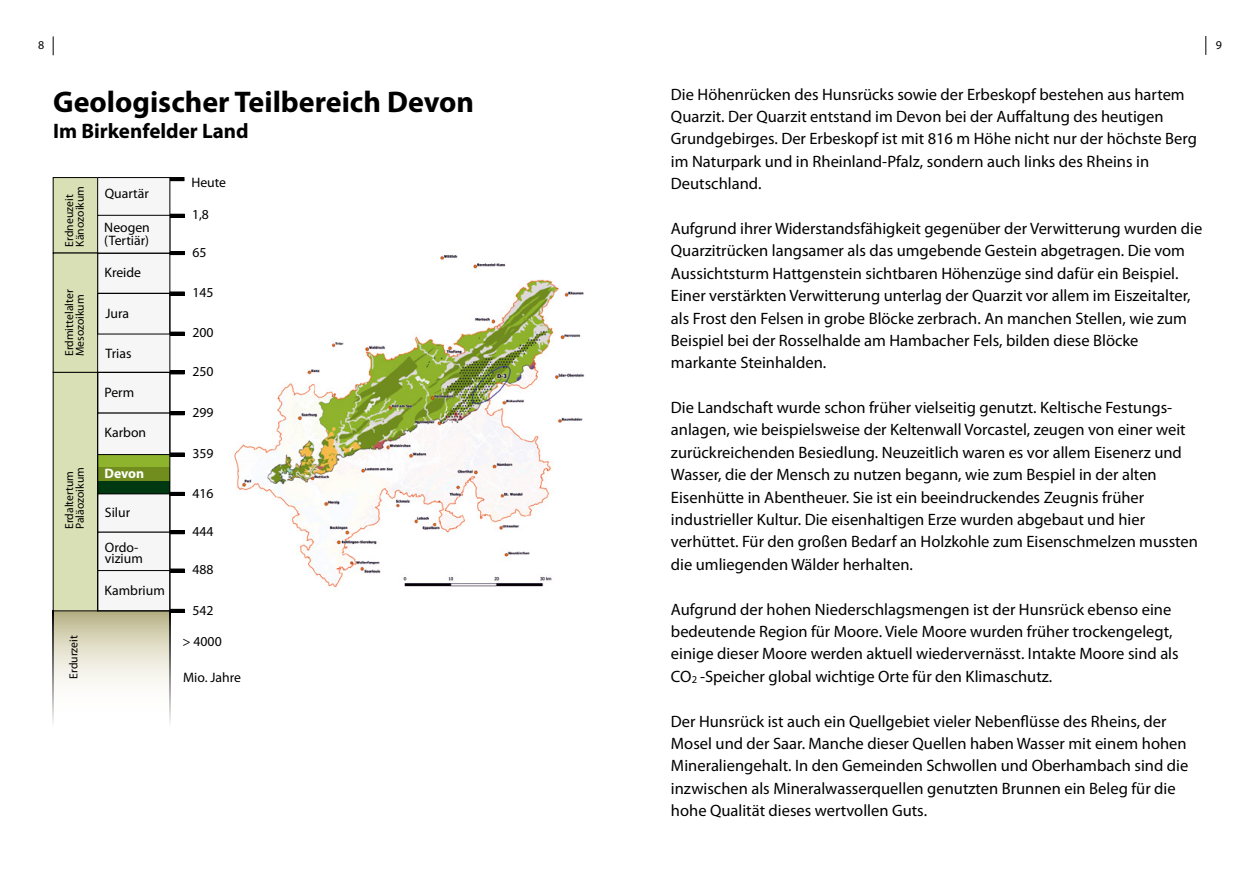
<style>
.page{position:relative;width:1259px;height:893px;background:#fff}
.page>*{position:absolute;margin:0;border:0;box-sizing:border-box;transform-origin:0 0}
.t1{font:700 30px "Myriad Pro";color:#000}
.t2{font:700 21px "Myriad Pro";color:#000}
.t3{font:16.5px/22.4px "Myriad Pro";color:#000}
.t4{font:13.65px/10.8px "Myriad Pro";color:#000}
.t5{font:700 13.65px "Myriad Pro";letter-spacing:-.005em;color:#fff}
.t6{font:12px "Myriad Pro";color:#000}
.t7{font:11.7px/10.5px "Myriad Pro";color:#000}
.t8{font:10.5px "Myriad Pro";color:#000}
.s1{color:#fff}
</style>
<div class="page">
<img style="left:234px;top:254px;width:351px;height:334px">
<svg style="left:53px;top:36px;width:1px;height:19px"></svg>
<div style="left:98px;top:455px;width:72px;height:12px;background:#8eb32c"></div>
<div style="left:98px;top:480px;width:72px;height:14px;background:#003911"></div>
<div style="left:98px;top:494px;width:72px;height:38px;background:#f6f6f6"></div>
<div style="left:97px;top:493px;width:73px;height:40px;border:1px solid #000"></div>
<div style="left:98px;top:253px;width:72px;height:40px;background:#f6f6f6"></div>
<div style="left:97px;top:253px;width:73px;height:41px;border:1px solid #000"></div>
<svg style="left:54px;top:611px;width:115px;height:74px;background:#dddac4"></svg>
<svg style="left:170px;top:613px;width:1px;height:76px"></svg>
<div style="left:53px;top:178px;width:45px;height:75px;background:#dae0b5"></div>
<div style="left:53px;top:253px;width:45px;height:119px;background:#dae0b5"></div>
<div style="left:170px;top:214px;width:14px;height:4px;border:1px solid #000"></div>
<div style="left:170px;top:251px;width:14px;height:4px;border:1px solid #000"></div>
<div style="left:170px;top:332px;width:14px;height:4px;border:1px solid #000"></div>
<div style="left:170px;top:370px;width:14px;height:4px;border:1px solid #000"></div>
<div style="left:170px;top:411px;width:14px;height:4px;border:1px solid #000"></div>
<div style="left:169px;top:453px;width:16px;height:3px;border:1px solid #000"></div>
<div style="left:170px;top:530px;width:14px;height:4px;border:1px solid #000"></div>
<div style="left:170px;top:569px;width:14px;height:3px;border:1px solid #000"></div>
<div style="left:170px;top:609px;width:14px;height:4px;border:1px solid #000"></div>
<div style="left:170px;top:492px;width:15px;height:4px;border:1px solid #000"></div>
<div style="left:169px;top:177px;width:15px;height:4px;border:1px solid #000"></div>
<div style="left:98px;top:178px;width:72px;height:75px;background:#f6f6f6"></div>
<div style="left:97px;top:177px;width:73px;height:76px;border:1px solid #000"></div>
<div style="left:97px;top:215px;width:73px;height:38px;border:1px solid #000"></div>
<div style="left:98px;top:293px;width:72px;height:79px;background:#f6f6f6"></div>
<div style="left:97px;top:293px;width:73px;height:80px;border:1px solid #000"></div>
<div style="left:170px;top:292px;width:15px;height:3px;border:1px solid #000"></div>
<div style="left:98px;top:532px;width:72px;height:39px;background:#f6f6f6"></div>
<div style="left:98px;top:571px;width:72px;height:40px;background:#f6f6f6"></div>
<div style="left:97px;top:570px;width:73px;height:41px;border:1px solid #000"></div>
<div style="left:98px;top:467px;width:72px;height:13px;background:#708d1e"></div>
<svg style="left:169px;top:611px;width:1px;height:112px"></svg>
<svg style="left:53px;top:611px;width:1px;height:112px"></svg>
<div style="left:98px;top:372px;width:72px;height:41px;background:#f6f6f6"></div>
<div style="left:53px;top:372px;width:45px;height:239px;background:#dae0b5"></div>
<div style="left:98px;top:413px;width:72px;height:42px;background:#f6f6f6"></div>
<div style="left:97px;top:413px;width:73px;height:42px;border:1px solid #000"></div>
<div style="left:97px;top:372px;width:73px;height:239px;border:1px solid #000"></div>
<div style="left:97px;top:293px;width:73px;height:41px;border:1px solid #000"></div>
<svg style="left:1205px;top:36px;width:1px;height:19px"></svg>
<p class="t6" style="left:38px;top:39px;width:8px">8</p>
<p class="t6" style="left:1216px;top:39px;width:8px">9</p>
<p class="t3" style="left:671px;top:83px;width:527px">Die Höhenrücken des Hunsrücks sowie der Erbeskopf bestehen aus hartem Quarzit. Der Quarzit entstand im Devon bei der Auffaltung des heutigen Grundgebirges. Der Erbeskopf ist mit 816 m Höhe nicht nur der höchste Berg im Naturpark und in Rheinland-Pfalz, sondern auch links des Rheins in Deutschland.</p>
<p class="t3" style="left:671px;top:218px;width:533px">Aufgrund ihrer Widerstandsfähigkeit gegenüber der Verwitterung wurden die Quarzitrücken langsamer als das umgebende Gestein abgetragen. Die vom Aussichtsturm Hattgenstein sichtbaren Höhenzüge sind dafür ein Beispiel.<br>Einer verstärkten Verwitterung unterlag der Quarzit vor allem im Eiszeitalter, als Frost den Felsen in grobe Blöcke zerbrach. An manchen Stellen, wie zum Beispiel bei der Rosselhalde am Hambacher Fels, bilden diese Blöcke markante Steinhalden.</p>
<p class="t3" style="left:671px;top:397px;width:528px">Die Landschaft wurde schon früher vielseitig genutzt. Keltische Festungs&shy;anlagen, wie beispielsweise der Keltenwall Vorcastel, zeugen von einer weit zurückreichenden Besiedlung. Neuzeitlich waren es vor allem Eisenerz und Wasser, die der Mensch zu nutzen begann, wie zum Bespiel in der alten Eisenhütte in Abentheuer. Sie ist ein beeindruckendes Zeugnis früher industrieller Kultur. Die eisenhaltigen Erze wurden abgebaut und hier verhüttet. Für den großen Bedarf an Holzkohle zum Eisenschmelzen mussten die umliegenden Wälder herhalten.</p>
<p class="t3" style="left:671px;top:598px;width:509px">Aufgrund der hohen Niederschlagsmengen ist der Hunsrück ebenso eine bedeutende Region für Moore. Viele Moore wurden früher trockengelegt, einige dieser Moore werden aktuell wiedervernässt. Intakte Moore sind als CO<span class="s1">2</span>-Speicher global wichtige Orte für den Klimaschutz.</p>
<p class="t3" style="left:671px;top:710px;width:519px">Der Hunsrück ist auch ein Quellgebiet vieler Nebenflüsse des Rheins, der Mosel und der Saar. Manche dieser Quellen haben Wasser mit einem hohen Mineraliengehalt. In den Gemeinden Schwollen und Oberhambach sind die inzwischen als Mineralwasserquellen genutzten Brunnen ein Beleg für die hohe Qualität dieses wertvollen Guts.</p>
<p class="t1" style="left:53px;top:85px;width:422px">Geologischer Teilbereich Devon</p>
<p class="t2" style="left:53px;top:119px;width:197px">Im Birkenfelder Land</p>
<p class="t3" style="left:1015px;top:106px;width:6px">f</p>
<p class="t4" style="left:191px;top:177px;width:36px">Heute</p>
<p class="t4" style="left:192px;top:210px;width:18px">1,8</p>
<p class="t4" style="left:192px;top:247px;width:16px">65</p>
<p class="t4" style="left:192px;top:287px;width:23px">145</p>
<p class="t4" style="left:192px;top:328px;width:23px">200</p>
<p class="t4" style="left:192px;top:366px;width:23px">250</p>
<p class="t7" style="left:64px;top:247px;width:62px;rotate:-90deg">Erdneuzeit<br>Känozoikum</p>
<p class="t4" style="left:105px;top:188px;width:46px">Quartär</p>
<p class="t4" style="left:104px;top:222px;width:47px;line-height:12.5px">Neogen (Tertiär)</p>
<p class="t4" style="left:104px;top:268px;width:38px">Kreide</p>
<p class="t4" style="left:105px;top:308px;width:25px">Jura</p>
<p class="t7" style="left:64px;top:356px;width:68px;rotate:-90deg">Erdmittelalter<br>Mesozoikum</p>
<p class="t4" style="left:105px;top:348px;width:27px">Trias</p>
<p class="t4" style="left:104px;top:387px;width:31px">Perm</p>
<p class="t4" style="left:192px;top:407px;width:23px">299</p>
<p class="t4" style="left:104px;top:427px;width:43px">Karbon</p>
<p class="t4" style="left:192px;top:448px;width:23px">359</p>
<p class="t7" style="left:64px;top:529px;width:63px;rotate:-90deg">Erdaltertum<br>Paläozoikum</p>
<p class="t5" style="left:104px;top:466px;width:41px">Devon</p>
<p class="t4" style="left:192px;top:488px;width:23px">416</p>
<p class="t4" style="left:105px;top:507px;width:27px">Silur</p>
<p class="t4" style="left:105px;top:542px;width:39px">Ordo&shy;vizium</p>
<p class="t4" style="left:192px;top:526px;width:23px">444</p>
<p class="t4" style="left:192px;top:565px;width:23px">488</p>
<p class="t4" style="left:192px;top:605px;width:23px">542</p>
<p class="t4" style="left:182px;top:637px;width:41px">&gt; 4000</p>
<p class="t4" style="left:105px;top:585px;width:62px">Kambrium</p>
<p class="t7" style="left:68px;top:679px;width:45px;rotate:-90deg">Erdurzeit</p>
<p class="t4" style="left:183px;top:672px;width:59px">Mio. Jahre</p>
<p class="t8" style="left:692px;top:674px;width:7px">2</p>
</div>
